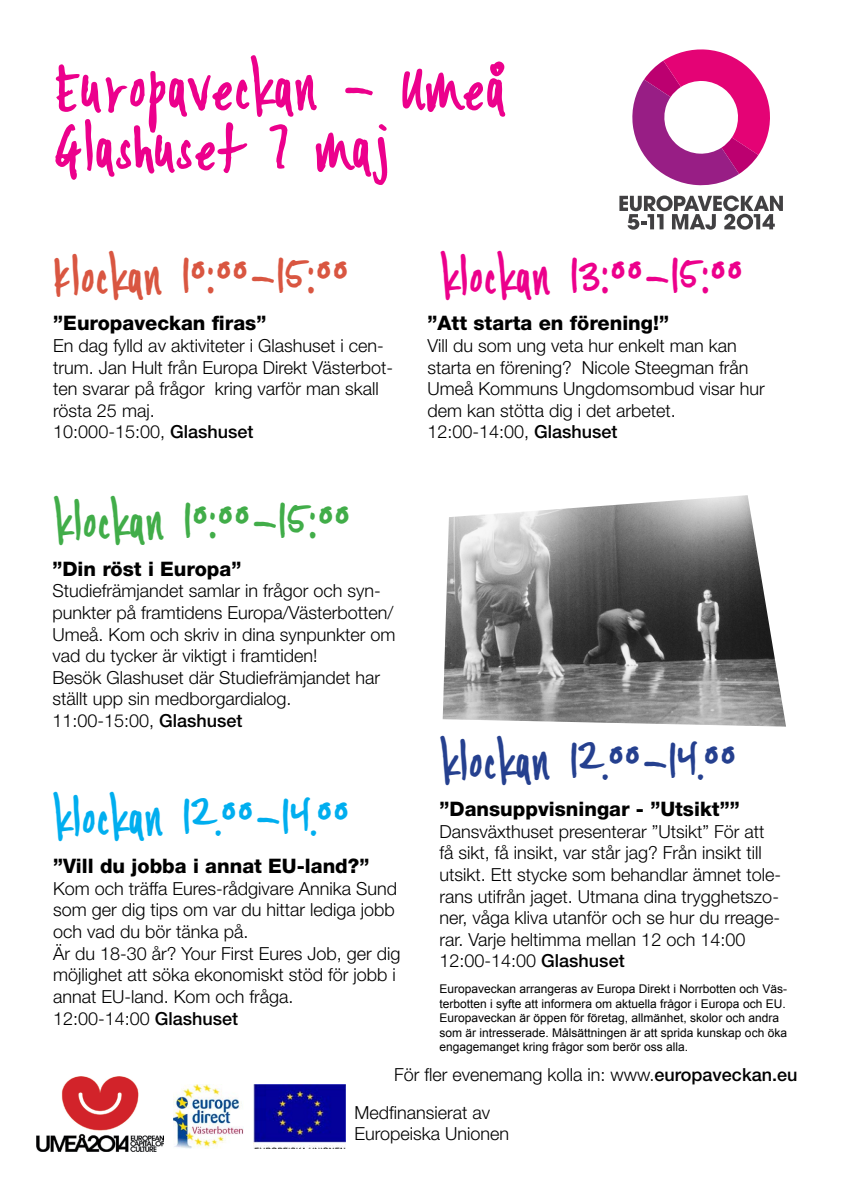
<style>
.page{position:relative;width:842px;height:1191px;background:#fff}
.page>*{position:absolute;margin:0;border:0;box-sizing:border-box;transform-origin:0 0}
.t1{font:50px/60px "YWFT Signature";color:#ec008c}
.t2{font:40px "YWFT Signature";color:#41ad49}
.t3{font:40px "YWFT Signature";color:#d95641}
.t4{font:40px "YWFT Signature";color:#00aeef}
.t5{font:40px "YWFT Signature";color:#ec008c}
.t6{font:40px "YWFT Signature";color:#25408f}
.t7{font:800 20px "Helvetica Neue LT Std";color:#000}
.t8{font:300 18px/21.6px "Helvetica Neue LT Std";color:#000}
.t9{font:12px/14.4px "Arial";color:#000}
.s1{font-weight:500}
</style>
<div class="page">
<svg style="left:619px;top:195px;width:164px;height:35px"></svg>
<svg style="left:632px;top:49px;width:138px;height:137px"></svg>
<img style="left:443px;top:495px;width:343px;height:231px">
<img style="left:36px;top:1076px;width:128px;height:75px">
<img style="left:253px;top:1084px;width:92px;height:64px">
<img style="left:173px;top:1084px;width:71px;height:64px">
<h1 class="t1" style="left:53px;top:62px;width:453px">Europaveckan - Umeå<br>Glashuset 7 maj</h1>
<h2 class="t3" style="left:53px;top:256px;width:297px">Klockan 10:00-15:00</h2>
<p class="t7" style="left:53px;top:311px;width:215px">”Europaveckan firas”</p>
<p class="t8" style="left:53px;top:334px;width:341px">En dag fylld av aktiviteter i Glashuset i cen&shy;trum. Jan Hult från Europa Direkt Västerbot&shy;ten svarar på frågor kring varför man skall rösta 25 maj.<br>10:000-15:00, <span class="s1">Glashuset</span></p>
<h2 class="t2" style="left:53px;top:502px;width:299px">klockan 10:00-15:00</h2>
<p class="t7" style="left:52px;top:557px;width:190px">”Din röst i Europa”</p>
<p class="t8" style="left:52px;top:580px;width:345px">Studiefrämjandet samlar in frågor och syn&shy;punkter på framtidens Europa/Västerbotten/ Umeå. Kom och skriv in dina synpunkter om vad du tycker är viktigt i framtiden!<br>Besök Glashuset där Studiefrämjandet har ställt upp sin medborgardialog.<br>11:00-15:00, <span class="s1">Glashuset</span></p>
<h2 class="t4" style="left:52px;top:798px;width:299px">klockan 12.00-14.00</h2>
<p class="t7" style="left:53px;top:854px;width:318px">”Vill du jobba i annat EU-land?”</p>
<p class="t8" style="left:53px;top:877px;width:349px">Kom och träffa Eures-rådgivare Annika Sund som ger dig tips om var du hittar lediga jobb och vad du bör tänka på.<br>Är du 18-30 år? Your First Eures Job, ger dig möjlighet att söka ekonomiskt stöd för jobb i annat EU-land. Kom och fråga.<br>12:00-14:00 <span class="s1">Glashuset</span></p>
<h2 class="t5" style="left:440px;top:256px;width:305px">klockan 13:00-15:00</h2>
<p class="t7" style="left:427px;top:311px;width:243px">”Att starta en förening!”</p>
<p class="t8" style="left:427px;top:334px;width:339px">Vill du som ung veta hur enkelt man kan starta en förening? Nicole Steegman från Umeå Kommuns Ungdomsombud visar hur dem kan stötta dig i det arbetet.<br>12:00-14:00, <span class="s1">Glashuset</span></p>
<h2 class="t6" style="left:439px;top:742px;width:299px">klockan 12.00-14.00</h2>
<p class="t7" style="left:440px;top:797px;width:302px">”Dansuppvisningar - ”Utsikt””</p>
<p class="t8" style="left:440px;top:820px;width:343px">Dansväxthuset presenterar ”Utsikt” För att få sikt, få insikt, var står jag? Från insikt till utsikt. Ett stycke som behandlar ämnet tole&shy;rans utifrån jaget. Utmana dina trygghetszo&shy;ner, våga kliva utanför och se hur du rreage&shy;rar. Varje heltimma mellan 12 och 14:00<br>12:00-14:00 <span class="s1">Glashuset</span></p>
<p class="t9" style="left:439px;top:982px;width:349px">Europaveckan arrangeras av Europa Direkt i Norrbotten och Väs&shy;terbotten i syfte att informera om aktuella frågor i Europa och EU.<br>Europaveckan är öppen för företag, allmänhet, skolor och andra som är intresserade. Målsättningen är att sprida kunskap och öka engagemanget kring frågor som berör oss alla.</p>
<p class="t8" style="left:394px;top:1063px;width:405px">För fler evenemang kolla in: www.<span class="s1">europaveckan.eu</span></p>
<p class="t8" style="left:354px;top:1101px;width:156px">Medfinansierat av<br>Europeiska Unionen</p>
</div>
